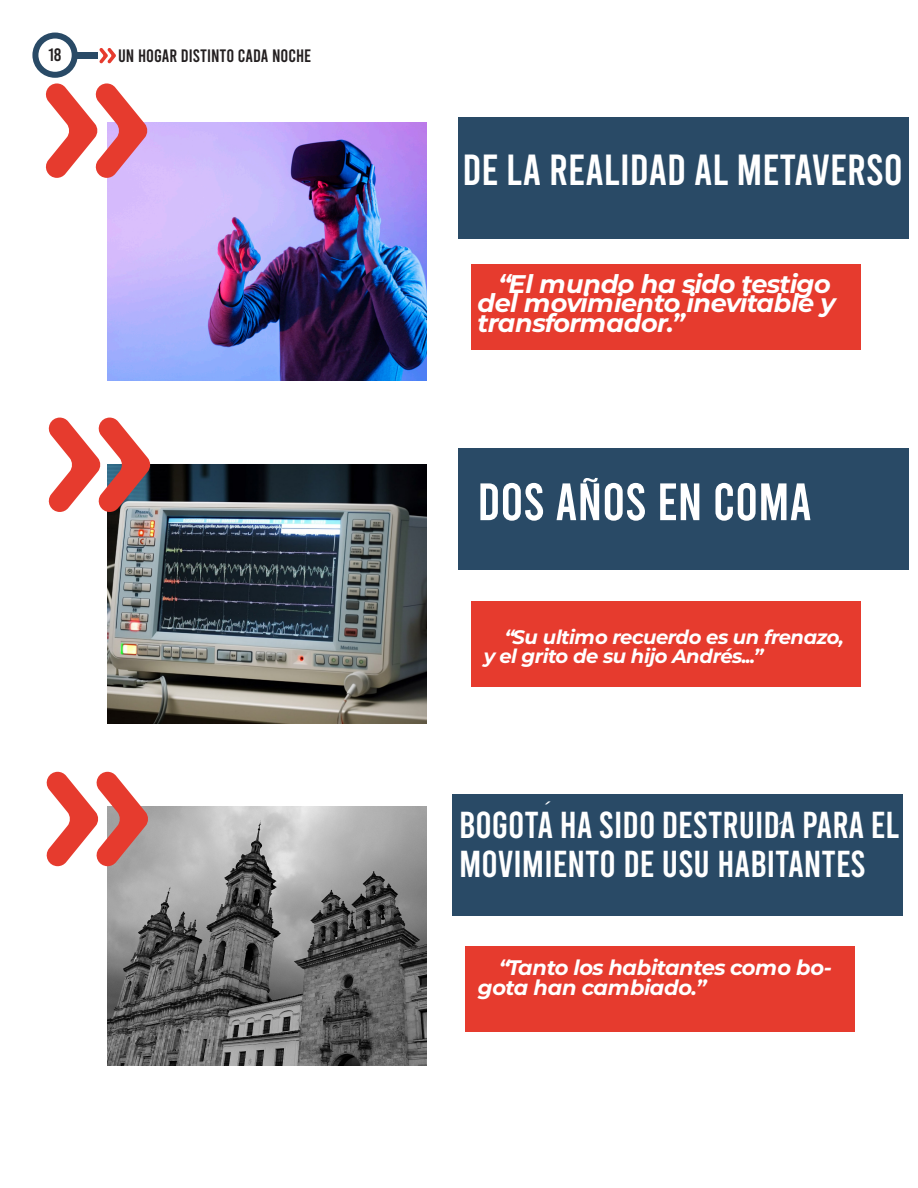
<style>
.page{position:relative;width:918px;height:1188px;background:#fff}
.page>*{position:absolute;margin:0;border:0;box-sizing:border-box;transform-origin:0 0}
.Subtitulo{font:52.5px "Bebas";color:#fff}
.Subtitulo-2{font:43.5px "Bebas";color:#fff}
.Subtitulo-3{font:37.5px/39px "Bebas";color:#fff}
.Entresacado{font:italic 100 25.5px/19.5px "Montserrat";color:#fff}
.Cuerpo_de_texto{font:100 24px "Montserrat";color:#fff}
.Entresacado-2{font:italic 100 21px/19.5px "Montserrat";color:#fff}
.Entresacado-3{font:italic 100 19.5px/19.5px "Montserrat";color:#fff}
.t1{font:18px "Bebas";color:#231f20}
</style>
<div class="page">
<img style="left:108px;top:122px;width:318px;height:259px">
<img style="left:108px;top:465px;width:318px;height:258px">
<img style="left:108px;top:807px;width:318px;height:258px">
<svg style="left:99px;top:48px;width:17px;height:15px"></svg>
<div style="left:75px;top:52px;width:22px;height:6px;background:#294a66"></div>
<div style="left:32px;top:33px;width:46px;height:45px;border:6px solid #294a66;border-radius:50%"></div>
<div style="left:471px;top:264px;width:389px;height:86px;background:#e63b2e"></div>
<div style="left:471px;top:601px;width:389px;height:85px;background:#e63b2e"></div>
<div style="left:465px;top:946px;width:390px;height:86px;background:#e63b2e"></div>
<div style="left:458px;top:117px;width:451px;height:122px;background:#294a66"></div>
<div style="left:458px;top:448px;width:451px;height:122px;background:#294a66"></div>
<div style="left:452px;top:794px;width:451px;height:122px;background:#294a66"></div>
<svg style="left:583px;top:478px;width:15px;height:4px"></svg>
<svg style="left:45px;top:83px;width:103px;height:95px"></svg>
<svg style="left:48px;top:418px;width:103px;height:94px"></svg>
<svg style="left:46px;top:772px;width:103px;height:94px"></svg>
<p class="t1" style="left:49px;top:46px;width:15px">18</p>
<p class="t1" style="left:118px;top:47px;width:195px">UN HOGAR DISTINTO CADA NOCHE</p>
<p class="Subtitulo-2" style="left:462px;top:148px;width:438px">DE LA REALIDAD AL METAVERSO</p>
<p class="Entresacado" style="left:477px;top:273px;width:358px;text-indent:21px">“El mundo ha sido testigo del movimiento inevitable y transformador.”</p>
<p class="Subtitulo" style="left:477px;top:476px;width:336px">DOS ANOS EN COMA</p>
<p class="Entresacado-3" style="left:484px;top:626px;width:361px;text-indent:21px">“Su ultimo recuerdo es un frenazo, y el grito de su hijo Andrés...”</p>
<p class="Cuerpo_de_texto" style="left:539px;top:794px;width:16px">´</p>
<p class="Subtitulo-3" style="left:459px;top:805px;width:442px">BOGOTA HA SIDO DESTRUIDA PARA EL<br>MOVIMIENTO DE USU HABITANTES</p>
<p class="Cuerpo_de_texto" style="left:773px;top:814px;width:16px">´</p>
<p class="Entresacado-2" style="left:478px;top:957px;width:355px;text-indent:21px">“Tanto los habitantes como bo&shy;gota han cambiado.”</p>
</div>
